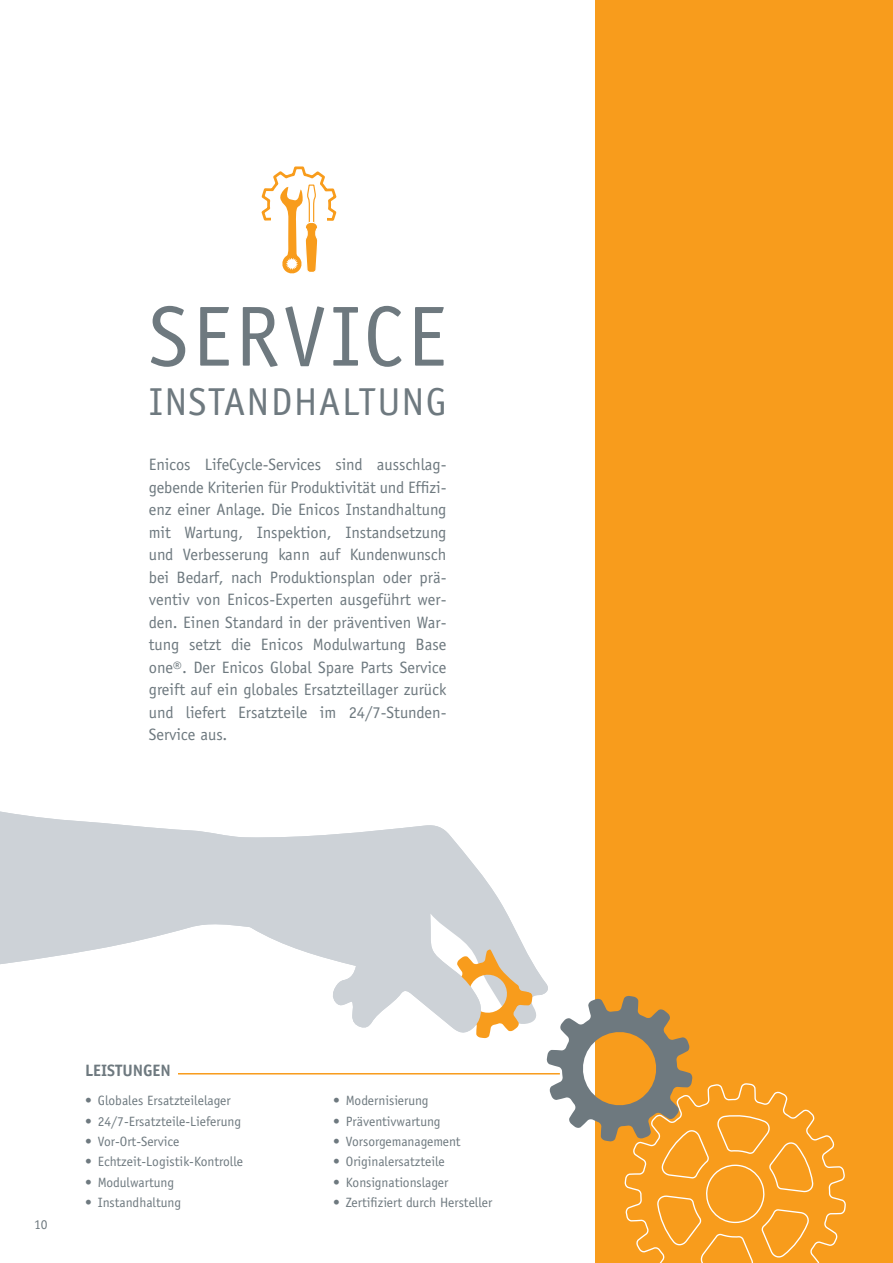
<style>
.page{position:relative;width:893px;height:1263px;background:#fff}
.page>*{position:absolute;margin:0;border:0;box-sizing:border-box;transform-origin:0 0}
.t1{font:85.5px "Officina Sans";letter-spacing:.045em;color:#6e797f}
.t2{font:39px "Officina Sans";letter-spacing:.035em;color:#6e797f}
.t3{font:16.5px/22.5px "Officina Sans";color:#6e797f;text-align:justify}
.t4{font:700 16.5px "Officina Sans";color:#6e797f}
.t5{font:13.5px "Officina Sans";color:#6e797f}
</style>
<div class="page">
<div style="left:595px;top:0;width:298px;height:1263px;background:#f89c1c"></div>
<svg style="left:261px;top:166px;width:76px;height:108px"></svg>
<svg style="left:625px;top:1083px;width:220px;height:180px"></svg>
<svg style="left:0;top:811px;width:548px;height:226px;fill:#cdd2d7"></svg>
<hr style="left:178px;top:1073px;width:382px;height:1px;background:#f89c1c">
<svg style="left:546px;top:995px;width:147px;height:147px"></svg>
<h1 class="t1" style="left:149px;top:287px;width:299px">SERVICE</h1>
<h2 class="t2" style="left:149px;top:379px;width:299px">INSTANDHALTUNG</h2>
<p class="t3" style="left:149px;top:453px;width:299px">Enicos LifeCycle-Services sind ausschlag&shy;gebende Kriterien für Produktivität und Effizi&shy;enz einer Anlage. Die Enicos Instandhaltung mit Wartung, Inspektion, Instandsetzung und Verbesserung kann auf Kundenwunsch bei Bedarf, nach Produktionsplan oder prä&shy;ventiv von Enicos-Experten ausgeführt wer&shy;den. Einen Standard in der präventiven War&shy;tung setzt die Enicos Modulwartung Base one®. Der Enicos Global Spare Parts Service greift auf ein globales Ersatzteillager zurück und liefert Ersatzteile im 24/7-Stunden-Service aus.</p>
<p class="t5" style="left:34px;top:1216px;width:15px">10</p>
<p class="t4" style="left:85px;top:1060px;width:87px">LEISTUNGEN</p>
<p class="t5" style="left:85px;top:1092px;width:147px">• Globales Ersatzteilelager</p>
<p class="t5" style="left:85px;top:1113px;width:158px">• 24/7-Ersatzteile-Lieferung</p>
<p class="t5" style="left:85px;top:1133px;width:96px">• Vor-Ort-Service</p>
<p class="t5" style="left:85px;top:1154px;width:160px">• Echtzeit-Logistik-Kontrolle</p>
<p class="t5" style="left:85px;top:1174px;width:91px">• Modulwartung</p>
<p class="t5" style="left:85px;top:1195px;width:98px">• Instandhaltung</p>
<p class="t5" style="left:333px;top:1092px;width:97px">• Modernisierung</p>
<p class="t5" style="left:333px;top:1113px;width:109px">• Präventivwartung</p>
<p class="t5" style="left:333px;top:1133px;width:129px">• Vorsorgemanagement</p>
<p class="t5" style="left:333px;top:1154px;width:113px">• Originalersatzteile</p>
<p class="t5" style="left:333px;top:1174px;width:117px">• Konsignationslager</p>
<p class="t5" style="left:333px;top:1195px;width:161px">• Zertifiziert durch Hersteller</p>
</div>
